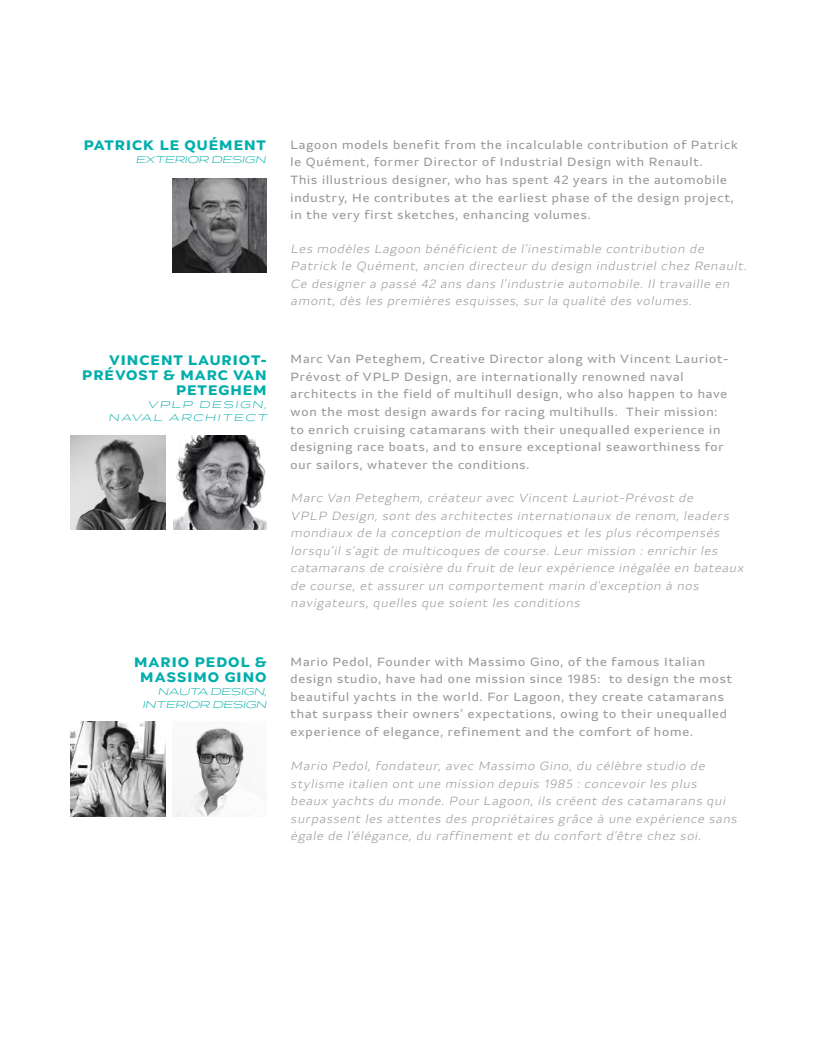
<style>
.page{position:relative;width:815px;height:1053px;background:#fff}
.page>*{position:absolute;margin:0;border:0;box-sizing:border-box;transform-origin:0 0}
.t1{font:700 13.75px/15px "Lagoon";letter-spacing:.075em;color:#00aeac;text-align:right}
.t2{font:11.88px/17.5px "Lagoon";letter-spacing:.075em;color:#989898}
.t3{font:italic 300 11.88px/17.5px "Lagoon";letter-spacing:.07em;color:#989898}
.t4{font:italic 300 expanded 9.38px/13.5px "Lagoon";color:#00aeac;text-align:right}
</style>
<div class="page">
<img style="left:172px;top:178px;width:95px;height:94px">
<img style="left:71px;top:435px;width:94px;height:94px">
<img style="left:173px;top:435px;width:94px;height:94px">
<img style="left:71px;top:721px;width:94px;height:95px">
<img style="left:172px;top:728px;width:72px;height:88px">
<p class="t1" style="left:84px;top:138px;width:184px">PATRICK LE QUÉMENT</p>
<p class="t4" style="left:136px;top:153px;width:134px">EXTERIOR DESIGN</p>
<p class="t2" style="left:290px;top:136px;width:449px">Lagoon models benefit from the incalculable contribution of Patrick le Quément, former Director of Industrial Design with Renault.<br>This illustrious designer, who has spent 42 years in the automobile industry, He contributes at the earliest phase of the design project, in the very first sketches, enhancing volumes.</p>
<p class="t3" style="left:291px;top:240px;width:460px">Les modèles Lagoon bénéficient de l’inestimable contribution de Patrick le Quément, ancien directeur du design industriel chez Renault.<br>Ce designer a passé 42 ans dans l’industrie automobile. Il travaille en amont, dès les premières esquisses, sur la qualité des volumes.</p>
<p class="t1" style="left:82px;top:352px;width:186px">VINCENT LAURIOT-<br>PRÉVOST &amp; MARC VAN<br>PETEGHEM</p>
<p class="t4" style="left:109px;top:397px;width:162px">VPLP DESIGN,<br>NAVAL ARCHITECT</p>
<p class="t2" style="left:291px;top:350px;width:439px">Marc Van Peteghem, Creative Director along with Vincent Lauriot-Prévost of VPLP Design, are internationally renowned naval architects in the field of multihull design, who also happen to have won the most design awards for racing multihulls. Their mission: to enrich cruising catamarans with their unequalled experience in designing race boats, and to ensure exceptional seaworthiness for our sailors, whatever the conditions.</p>
<p class="t3" style="left:291px;top:489px;width:457px">Marc Van Peteghem, créateur avec Vincent Lauriot-Prévost de<br>VPLP Design, sont des architectes internationaux de renom, leaders mondiaux de la conception de multicoques et les plus récompensés lorsqu’il s’agit de multicoques de course. Leur mission : enrichir les catamarans de croisière du fruit de leur expérience inégalée en bateaux de course, et assurer un comportement marin d’exception à nos navigateurs, quelles que soient les conditions</p>
<p class="t1" style="left:134px;top:654px;width:134px;text-align:center">MARIO PEDOL &amp;<br>MASSIMO GINO</p>
<p class="t4" style="left:143px;top:684px;width:128px">NAUTA DESIGN,<br>INTERIOR DESIGN</p>
<p class="t2" style="left:291px;top:652px;width:443px">Mario Pedol, Founder with Massimo Gino, of the famous Italian design studio, have had one mission since 1985: to design the most beautiful yachts in the world. For Lagoon, they create catamarans that surpass their owners’ expectations, owing to their unequalled experience of elegance, refinement and the comfort of home.</p>
<p class="t3" style="left:291px;top:757px;width:450px">Mario Pedol, fondateur, avec Massimo Gino, du célèbre studio de stylisme italien ont une mission depuis 1985 : concevoir les plus beaux yachts du monde. Pour Lagoon, ils créent des catamarans qui surpassent les attentes des propriétaires grâce à une expérience sans égale de l’élégance, du raffinement et du confort d’être chez soi.</p>
</div>
